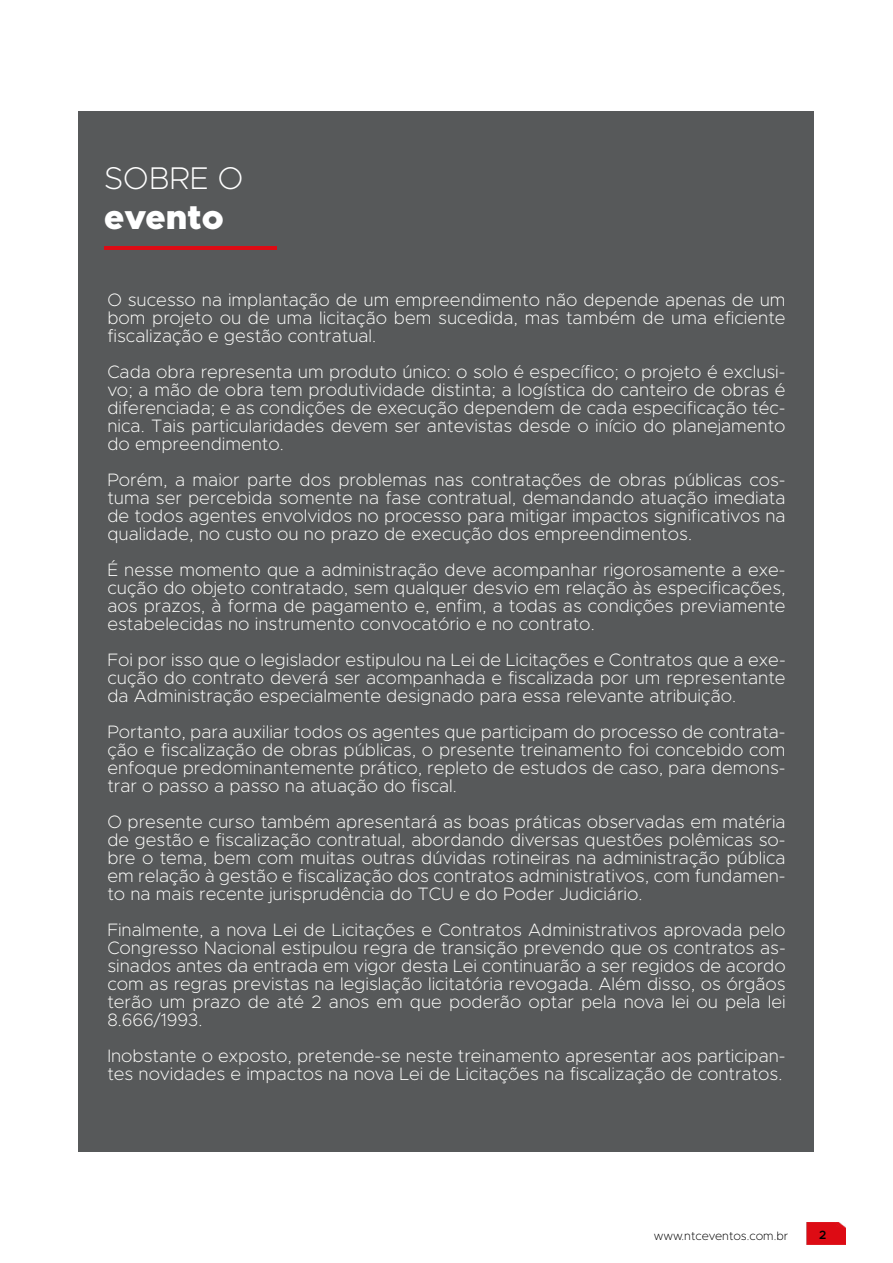
<style>
.page{position:relative;width:893px;height:1263px;background:#fff}
.page>*{position:absolute;margin:0;border:0;box-sizing:border-box;transform-origin:0 0}
.t1{font:900 34.5px "Metropolis";color:#fff}
.t2{font:200 31.5px "Metropolis";color:#fff}
.t3{font:200 18px/18px "Metropolis";color:#fffffd;text-align:justify}
.t4{font:200 12px "Metropolis";color:#000}
.t5{font:600 12px "Metropolis";color:#000}
</style>
<div class="page">
<img style="left:806px;top:1222px;width:39px;height:22px">
<div style="left:79px;top:111px;width:735px;height:1041px;background:#57595a"></div>
<hr style="left:104px;top:247px;width:172px;height:3px;background:#dd0b14">
<h2 class="t2" style="left:104px;top:158px;width:141px">SOBRE O</h2>
<h1 class="t1" style="left:104px;top:195px;width:121px">evento</h1>
<p class="t3" style="left:107px;top:290px;width:680px">O sucesso na implantação de um empreendimento não depende apenas de um bom projeto ou de uma licitação bem sucedida, mas também de uma eficiente fiscalização e gestão contratual.</p>
<p class="t3" style="left:107px;top:362px;width:680px">Cada obra representa um produto único: o solo é específico; o projeto é exclusi&shy;vo; a mão de obra tem produtividade distinta; a logística do canteiro de obras é diferenciada; e as condições de execução dependem de cada especificação téc&shy;nica. Tais particularidades devem ser antevistas desde o início do planejamento do empreendimento.</p>
<p class="t3" style="left:107px;top:470px;width:680px">Porém, a maior parte dos problemas nas contratações de obras públicas cos&shy;tuma ser percebida somente na fase contratual, demandando atuação imediata de todos agentes envolvidos no processo para mitigar impactos significativos na qualidade, no custo ou no prazo de execução dos empreendimentos.</p>
<p class="t3" style="left:107px;top:560px;width:680px">É nesse momento que a administração deve acompanhar rigorosamente a exe&shy;cução do objeto contratado, sem qualquer desvio em relação às especificações, aos prazos, à forma de pagamento e, enfim, a todas as condições previamente estabelecidas no instrumento convocatório e no contrato.</p>
<p class="t3" style="left:107px;top:650px;width:680px">Foi por isso que o legislador estipulou na Lei de Licitações e Contratos que a exe&shy;cução do contrato deverá ser acompanhada e fiscalizada por um representante da Administração especialmente designado para essa relevante atribuição.</p>
<p class="t3" style="left:107px;top:722px;width:680px">Portanto, para auxiliar todos os agentes que participam do processo de contrata&shy;ção e fiscalização de obras públicas, o presente treinamento foi concebido com enfoque predominantemente prático, repleto de estudos de caso, para demons&shy;trar o passo a passo na atuação do fiscal.</p>
<p class="t3" style="left:107px;top:812px;width:680px">O presente curso também apresentará as boas práticas observadas em matéria de gestão e fiscalização contratual, abordando diversas questões polêmicas so&shy;bre o tema, bem com muitas outras dúvidas rotineiras na administração pública em relação à gestão e fiscalização dos contratos administrativos, com fundamen&shy;to na mais recente jurisprudência do TCU e do Poder Judiciário.</p>
<p class="t3" style="left:107px;top:920px;width:680px">Finalmente, a nova Lei de Licitações e Contratos Administrativos aprovada pelo Congresso Nacional estipulou regra de transição prevendo que os contratos as&shy;sinados antes da entrada em vigor desta Lei continuarão a ser regidos de acordo com as regras previstas na legislação licitatória revogada. Além disso, os órgãos terão um prazo de até 2 anos em que poderão optar pela nova lei ou pela lei 8.666/1993.</p>
<p class="t3" style="left:107px;top:1046px;width:680px">Inobstante o exposto, pretende-se neste treinamento apresentar aos participan&shy;tes novidades e impactos na nova Lei de Licitações na fiscalização de contratos.</p>
<p class="t4" style="left:654px;top:1228px;width:136px">www.ntceventos.com.br</p>
<p class="t5" style="left:819px;top:1227px;width:9px">2</p>
</div>
